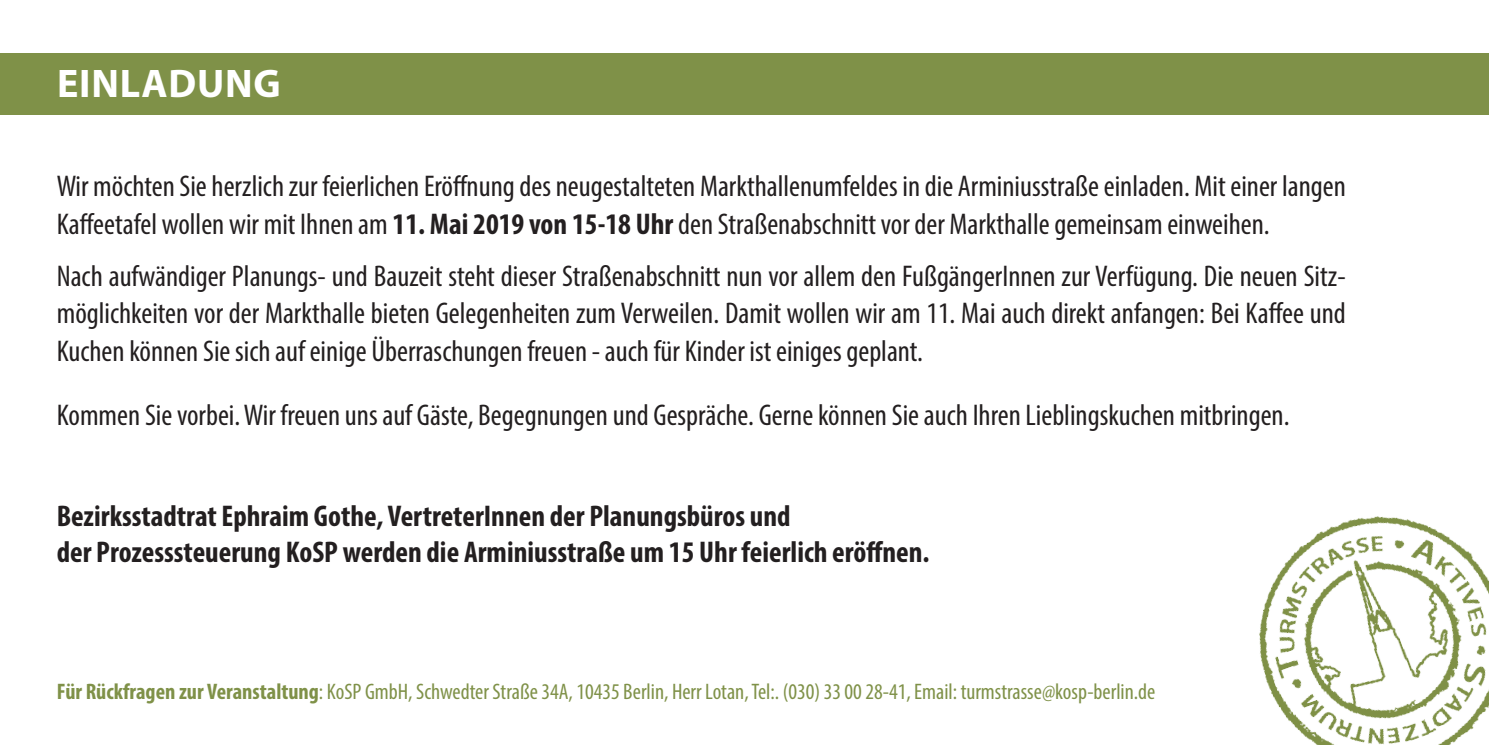
<style>
.page{position:relative;width:1489px;height:745px;background:#fff}
.page>*{position:absolute;margin:0;border:0;box-sizing:border-box;transform-origin:0 0}
.t1{font:700 40px "Myriad Pro";letter-spacing:.02em;color:#fff}
.t2{font:condensed 30px/37.5px "Myriad Pro";color:#231f20}
.t3{font:700 condensed 30px/36px "Myriad Pro";color:#231f20}
.t4{font:condensed 22.5px "Myriad Pro";color:#7f9148}
.s1{font-weight:700}
</style>
<div class="page">
<div style="left:0;top:53px;width:1488px;height:61px;background:#7f9148"></div>
<img style="left:1259px;top:516px;width:229px;height:228px">
<p class="t1" style="left:57px;top:58px;width:225px">EINLADUNG</p>
<p class="t2" style="left:57px;top:167px;width:1290px">Wir möchten Sie herzlich zur feierlichen Eröffnung des neugestalteten Markthallenumfeldes in die Arminiusstraße einladen. Mit einer langen<br>Kaffeetafel wollen wir mit Ihnen am <span class="s1">11. Mai 2019 von 15-18 Uhr</span> den Straßenabschnitt vor der Markthalle gemeinsam einweihen.</p>
<p class="t2" style="left:57px;top:256px;width:1290px;text-align:justify">Nach aufwändiger Planungs- und Bauzeit steht dieser Straßenabschnitt nun vor allem den FußgängerInnen zur Verfügung. Die neuen Sitz&shy;möglichkeiten vor der Markthalle bieten Gelegenheiten zum Verweilen. Damit wollen wir am 11. Mai auch direkt anfangen: Bei Kaffee und Kuchen können Sie sich auf einige Überraschungen freuen - auch für Kinder ist einiges geplant.</p>
<p class="t2" style="left:57px;top:395px;width:1234px">Kommen Sie vorbei. Wir freuen uns auf Gäste, Begegnungen und Gespräche. Gerne können Sie auch Ihren Lieblingskuchen mitbringen.</p>
<p class="t3" style="left:57px;top:497px;width:874px">Bezirksstadtrat Ephraim Gothe, VertreterInnen der Planungsbüros und<br>der Prozesssteuerung KoSP werden die Arminiusstraße um 15 Uhr feierlich eröffnen.</p>
<p class="t4" style="left:57px;top:678px;width:1100px"><span class="s1">Für Rückfragen zur Veranstaltung</span>: KoSP GmbH, Schwedter Straße 34A, 10435 Berlin, Herr Lotan, Tel:. (030) 33 00 28-41, Email: turmstrasse@kosp-berlin.de</p>
</div>
